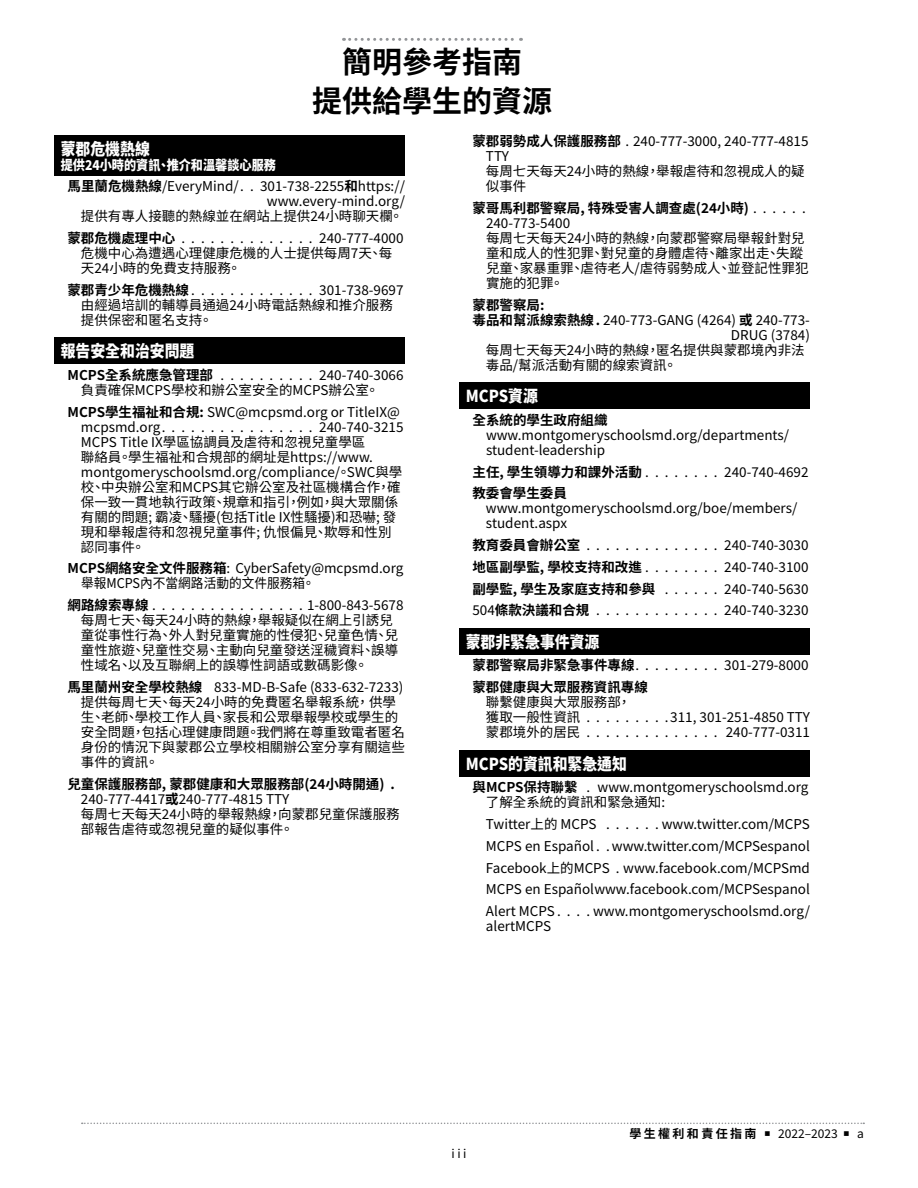
<style>
.page{position:relative;width:918px;height:1188px;background:#fff}
.page>*{position:absolute;margin:0;border:0;box-sizing:border-box;transform-origin:0 0}
.t1{font:700 30px/38.2px "Source Han Sans TW";color:#000;text-align:center}
.t2{font:800 16.5px "Source Han Sans TW";color:#fff;scale:.9 1}
.t3{font:13.5px/15px "Source Han Sans TW";color:#000}
.t4{font:700 13.5px "Source Han Sans TW";color:#000}
.t5{font:800 13.5px/21.8px "Source Han Sans TW";color:#fff;scale:.9 1}
.t6{font:12px "Source Han Sans TW";color:#000}
.s1{font-weight:700;color:#000}
.s2{font-weight:400;color:#000}
.s3{font-weight:700}
.s4{font-weight:400}
</style>
<div class="page">
<svg style="left:82px;top:1123px;width:782px;height:1px"></svg>
<svg style="left:344px;top:38px;width:177px;height:3px"></svg>
<div style="left:54px;top:135px;width:351px;height:41px;background:#000"></div>
<div style="left:54px;top:338px;width:351px;height:26px;background:#000"></div>
<div style="left:459px;top:382px;width:351px;height:27px;background:#000"></div>
<div style="left:459px;top:628px;width:351px;height:27px;background:#000"></div>
<div style="left:459px;top:750px;width:351px;height:27px;background:#000"></div>
<h1 class="t1" style="left:312px;top:44px;width:241px">簡明參考指南<br>提供給學生的資源</h1>
<p class="t2" style="left:61px;top:140px;width:101px">蒙郡危機熱線</p>
<p class="t5" style="left:68px;top:154px;width:233px;text-indent:-7px">提供24小時的資訊、推介和溫馨談心服務<span class="s1">馬里蘭危機熱線</span><span class="s2">/EveryMind/</span></p>
<p class="t3" style="left:81px;top:179px;width:326px;text-align:right">301-738-2255<span class="s3">和</span>https://<br>www every-mind org/<br>提供有專人接聽的熱線並在網站上提供24小時聊天欄。</p>
<p class="t4" style="left:67px;top:230px;width:109px">蒙郡危機處理中心</p>
<p class="t3" style="left:81px;top:231px;width:324px;text-indent:238px">240-777-4000危機中心為遭遇心理健康危機的人士提供每周7天、每天24小時的免費支持服務。</p>
<p class="t4" style="left:67px;top:282px;width:123px">蒙郡青少年危機熱線</p>
<p class="t3" style="left:81px;top:283px;width:324px;text-indent:238px">301-738-9697由經過培訓的輔導員通過24小時電話熱線和推介服務提供保密和匿名支持。</p>
<p class="t2" style="left:61px;top:342px;width:150px">報告安全和治安問題</p>
<p class="t4" style="left:68px;top:367px;width:147px">MCPS全系統應急管理部</p>
<p class="t3" style="left:81px;top:368px;width:324px;text-indent:238px">240-740-3066負責確保MCPS學校和辦公室安全的MCPS辦公室。</p>
<p class="t3" style="left:81px;top:405px;width:320px;text-indent:-14px"><span class="s3">MCPS學生福祉和合規:</span> SWC@mcpsmd org or TitleIX@ mcpsmd org</p>
<p class="t3" style="left:81px;top:420px;width:324px;text-indent:238px">240-740-3215<br>MCPS Title IX學區協調員及虐待和忽視兒童學區<br>聯絡員。學生福祉和合規部的網址是https://www montgomeryschoolsmd org/compliance/。SWC與學校、中央辦公室和MCPS其它辦公室及社區機構合作，確保一致一貫地執行政策、規章和指引，例如，與大眾關係有關的問題; 霸凌、騷擾(包括Title IX性騷擾)和恐嚇; 發現和舉報虐待和忽視兒童事件; 仇恨偏見、欺辱和性別認同事件。</p>
<p class="t3" style="left:81px;top:561px;width:324px;text-indent:-14px"><span class="s3">MCPS網絡安全文件服務箱</span>: CyberSafety@mcpsmd org舉報MCPS內不當網路活動的文件服務箱。</p>
<p class="t4" style="left:68px;top:598px;width:82px">網路線索專線</p>
<p class="t3" style="left:81px;top:598px;width:324px;text-indent:226px">1-800-843-5678每周七天、每天24小時的熱線，舉報疑似在網上引誘兒童從事性行為、外人對兒童實施的性侵犯、兒童色情、兒童性旅遊、兒童性交易、主動向兒童發送淫穢資料、誤導性域名、以及互聯網上的誤導性詞語或數碼影像。</p>
<p class="t3" style="left:81px;top:680px;width:326px;text-indent:-14px"><span class="s3">馬里蘭州安全學校熱線</span> 833-MD-B-Safe (833-632-7233)提供每周七天、每天24小時的免費匿名舉報系統， 供學生、老師、學校工作人員、家長和公眾舉報學校或學生的安全問題，包括心理健康問題。我們將在尊重致電者匿名身份的情況下與蒙郡公立學校相關辦公室分享有關這些事件的資訊。</p>
<p class="t3" style="left:81px;top:777px;width:320px;text-indent:-14px"><span class="s3">兒童保護服務部, 蒙郡健康和大眾服務部(24小時開通)<br></span>240-777-4417<span class="s3">或</span>240-777-4815 TTY<br>每周七天每天24小時的舉報熱線，向蒙郡兒童保護服務部報告虐待或忽視兒童的疑似事件。</p>
<p class="t3" style="left:486px;top:134px;width:324px;text-indent:-13px"><span class="s3">蒙郡弱勢成人保護服務部</span> 240-777-3000, 240-777-4815<br>TTY<br>每周七天每天24小時的熱線，舉報虐待和忽視成人的疑似事件</p>
<p class="t4" style="left:472px;top:200px;width:278px">蒙哥馬利郡警察局, 特殊受害人調查處(24小時)</p>
<p class="t3" style="left:486px;top:216px;width:324px">240-773-5400<br>每周七天每天24小時的熱線，向蒙郡警察局舉報針對兒童和成人的性犯罪、對兒童的身體虐待、離家出走、失蹤兒童、家暴重罪、虐待老人/虐待弱勢成人、並登記性罪犯實施的犯罪。</p>
<p class="t4" style="left:472px;top:297px;width:73px">蒙郡警察局:</p>
<p class="t3" style="left:472px;top:312px;width:339px"><span class="s3">毒品和幫派線索熱線</span> 240-773-GANG (4264) <span class="s3">或</span> 240-773-</p>
<p class="t3" style="left:731px;top:327px;width:81px">DRUG (3784)</p>
<p class="t3" style="left:486px;top:342px;width:320px">每周七天每天24小時的熱線，匿名提供與蒙郡境內非法</p>
<p class="t3" style="left:486px;top:357px;width:192px">毒品/幫派活動有關的線索資訊。</p>
<p class="t2" style="left:466px;top:387px;width:82px">MCPS資源</p>
<p class="t4" style="left:472px;top:412px;width:136px">全系統的學生政府組織</p>
<p class="t3" style="left:486px;top:428px;width:305px">www montgomeryschoolsmd org/departments/ student-leadership</p>
<p class="t4" style="left:472px;top:464px;width:171px">主任, 學生領導力和課外活動</p>
<p class="t3" style="left:724px;top:464px;width:86px">240-740-4692</p>
<p class="t4" style="left:472px;top:486px;width:96px">教委會學生委員</p>
<p class="t3" style="left:486px;top:501px;width:313px">www montgomeryschoolsmd org/boe/members/ student aspx</p>
<p class="t4" style="left:472px;top:537px;width:109px">教育委員會辦公室</p>
<p class="t3" style="left:724px;top:538px;width:86px">240-740-3030</p>
<p class="t4" style="left:472px;top:559px;width:171px">地區副學監, 學校支持和改進</p>
<p class="t3" style="left:724px;top:560px;width:86px">240-740-3100</p>
<p class="t4" style="left:472px;top:581px;width:184px">副學監, 學生及家庭支持和參與</p>
<p class="t3" style="left:724px;top:581px;width:86px">240-740-5630</p>
<p class="t4" style="left:472px;top:603px;width:118px"><span class="s4">504</span>條款決議和合規</p>
<p class="t3" style="left:724px;top:603px;width:86px">240-740-3230</p>
<p class="t2" style="left:466px;top:633px;width:150px">蒙郡非緊急事件資源</p>
<p class="t4" style="left:472px;top:658px;width:163px">蒙郡警察局非緊急事件專線</p>
<p class="t3" style="left:724px;top:658px;width:86px">301-279-8000</p>
<p class="t4" style="left:472px;top:680px;width:177px">蒙郡健康與大眾服務資訊專線</p>
<p class="t3" style="left:486px;top:695px;width:147px">聯繫健康與大眾服務部，獲取一般性資訊</p>
<p class="t3" style="left:670px;top:710px;width:141px">311, 301-251-4850 TTY</p>
<p class="t3" style="left:486px;top:725px;width:96px">蒙郡境外的居民</p>
<p class="t3" style="left:726px;top:725px;width:86px">240-777-0311</p>
<p class="t2" style="left:466px;top:755px;width:181px">MCPS的資訊和緊急通知</p>
<p class="t4" style="left:472px;top:780px;width:107px">與MCPS保持聯繫</p>
<p class="t3" style="left:486px;top:780px;width:324px;text-indent:112px">www montgomeryschoolsmd org了解全系統的資訊和緊急通知:</p>
<p class="t3" style="left:486px;top:817px;width:112px">Twitter上的 MCPS</p>
<p class="t3" style="left:662px;top:817px;width:150px">www twitter com/MCPS</p>
<p class="t3" style="left:486px;top:839px;width:110px">MCPS en Español</p>
<p class="t3" style="left:486px;top:835px;width:326px;line-height:21.8px;text-align:justify;text-indent:126px">www twitter com/MCPSespanol Facebook上的MCPS www facebook com/MCPSmd MCPS en Españolwww facebook com/MCPSespanol Alert MCPS</p>
<p class="t3" style="left:593px;top:904px;width:218px">www montgomeryschoolsmd org/</p>
<p class="t3" style="left:486px;top:919px;width:67px">alertMCPS</p>
<p class="t6" style="left:452px;top:1147px;width:16px">iii</p>
<p class="t6" style="left:629px;top:1126px;width:236px"><span class="s3">學生權利和責任指南</span> ○ 2022–2023 ○ a</p>
</div>
